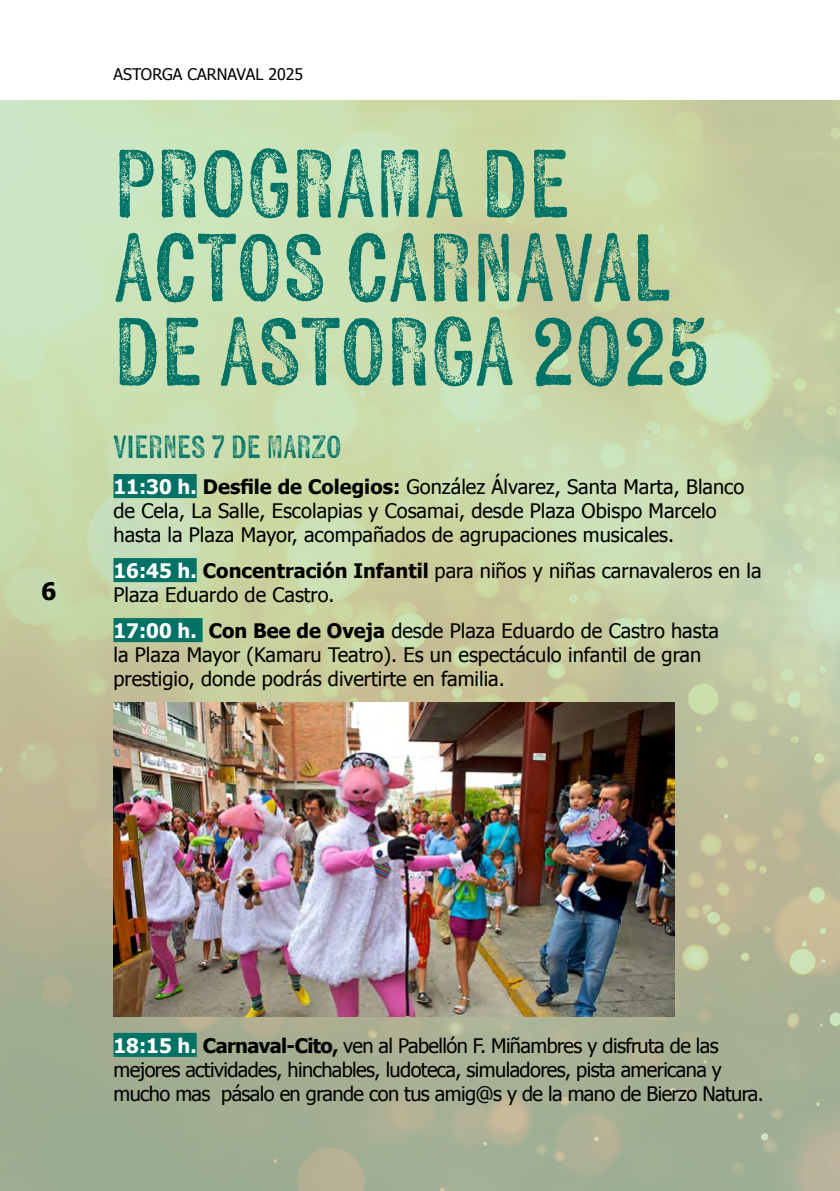
<style>
.page{position:relative;width:840px;height:1191px;background:#fff}
.page>*{position:absolute;margin:0;border:0;box-sizing:border-box;transform-origin:0 0}
.t1{font:96px/84px "Kiln Sans";color:#007266}
.t2{font:32px "Kiln Sans";color:#007266}
.t3{font:700 24px "Tahoma";color:#000}
.t4{font:20px/24px "Tahoma";color:#000}
.t5{font:20px/24px "Tahoma";letter-spacing:-.03em;color:#000}
.t6{font:16px "Tahoma";color:#000}
.s1{font-weight:700;color:#fff}
.s2{font-weight:700}
</style>
<div class="page">
<img style="left:0;top:100px;width:839px;height:1091px">
<div style="left:113px;top:474px;width:84px;height:24px;background:#007266"></div>
<div style="left:113px;top:558px;width:84px;height:24px;background:#007266"></div>
<div style="left:113px;top:618px;width:89px;height:24px;background:#007266"></div>
<div style="left:113px;top:1033px;width:84px;height:24px;background:#007266"></div>
<img style="left:113px;top:702px;width:561px;height:315px">
<p class="t3" style="left:41px;top:574px;width:17px">6</p>
<p class="t6" style="left:113px;top:64px;width:191px">ASTORGA CARNAVAL 2025</p>
<h1 class="t1" style="left:113px;top:140px;width:597px">PROGRAMA DE<br>ACTOS CARNAVAL<br>DE ASTORGA 2025</h1>
<h2 class="t2" style="left:113px;top:426px;width:229px">VIERNES 7 DE MARZO</h2>
<p class="t4" style="left:113px;top:474px;width:632px"><span class="s1">11:30 h.</span> <span class="s2">Desfile de Colegios:</span> González Álvarez, Santa Marta, Blanco de Cela, La Salle, Escolapias y Cosamai, desde Plaza Obispo Marcelo hasta la Plaza Mayor, acompañados de agrupaciones musicales.</p>
<p class="t4" style="left:113px;top:558px;width:649px"><span class="s1">16:45 h.</span> <span class="s2">Concentración Infantil</span> para niños y niñas carnavaleros en la<br>Plaza Eduardo de Castro.</p>
<p class="t4" style="left:113px;top:618px;width:606px"><span class="s1">17:00 h.</span> <span class="s2">Con Bee de Oveja</span> desde Plaza Eduardo de Castro hasta la Plaza Mayor (Kamaru Teatro). Es un espectáculo infantil de gran prestigio, donde podrás divertirte en familia.</p>
<p class="t5" style="left:113px;top:1032px;width:651px"><span class="s1">18:15 h.</span> <span class="s2">Carnaval-Cito,</span> ven al Pabellón F. Miñambres y disfruta de las mejores actividades, hinchables, ludoteca, simuladores, pista americana y mucho mas pásalo en grande con tus amig@s y de la mano de Bierzo Natura.</p>
</div>
